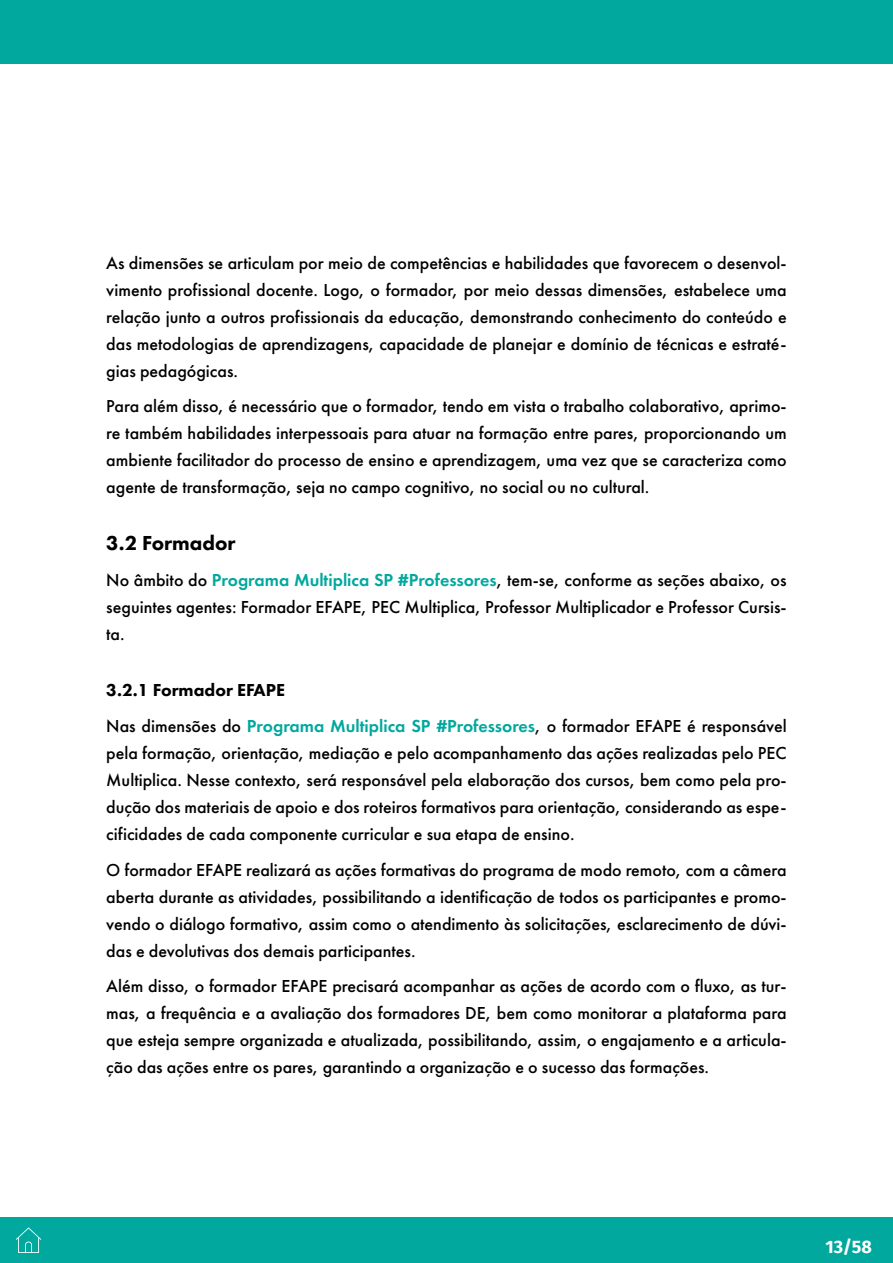
<style>
.page{position:relative;width:893px;height:1263px;background:#fff}
.page>*{position:absolute;margin:0;border:0;box-sizing:border-box;transform-origin:0 0}
.t1{font:800 21px "Futura PT";color:#000}
.t2{font:500 18px/27px "Futura PT";color:#000;text-align:justify}
.t3{font:700 18px "Fira Sans";color:#fff}
.s1{font-weight:600;color:#00a89e}
.s2{font-weight:800}
</style>
<div class="page">
<div style="left:0;top:1217px;width:893px;height:46px;background:#00a89e"></div>
<svg style="left:16px;top:1227px;width:25px;height:26px"></svg>
<div style="left:0;top:0;width:893px;height:64px;background:#00a89e"></div>
<p class="t2" style="left:106px;top:249px;width:682px">As dimensões se articulam por meio de competências e habilidades que favorecem o desenvol&shy;vimento profissional docente. Logo, o formador, por meio dessas dimensões, estabelece uma relação junto a outros profissionais da educação, demonstrando conhecimento do conteúdo e das metodologias de aprendizagens, capacidade de planejar e domínio de técnicas e estraté&shy;gias pedagógicas.</p>
<p class="t2" style="left:106px;top:393px;width:682px">Para além disso, é necessário que o formador, tendo em vista o trabalho colaborativo, aprimo&shy;re também habilidades interpessoais para atuar na formação entre pares, proporcionando um ambiente facilitador do processo de ensino e aprendizagem, uma vez que se caracteriza como agente de transformação, seja no campo cognitivo, no social ou no cultural.</p>
<p class="t1" style="left:106px;top:530px;width:131px">3.2 Formador</p>
<p class="t2" style="left:106px;top:566px;width:682px">No âmbito do <span class="s1">Programa Multiplica SP #Professores</span>, tem-se, conforme as seções abaixo, os seguintes agentes: Formador EFAPE, PEC Multiplica, Professor Multiplicador e Professor Cursis&shy;ta.</p>
<p class="t2" style="left:106px;top:673px;width:682px;line-height:35.5px"><span class="s2">3.2.1 Formador EFAPE<br></span>Nas dimensões do <span class="s1">Programa Multiplica SP #Professores</span>, o formador EFAPE é responsável</p>
<p class="t2" style="left:106px;top:739px;width:682px">pela formação, orientação, mediação e pelo acompanhamento das ações realizadas pelo PEC Multiplica. Nesse contexto, será responsável pela elaboração dos cursos, bem como pela pro&shy;dução dos materiais de apoio e dos roteiros formativos para orientação, considerando as espe&shy;cificidades de cada componente curricular e sua etapa de ensino.</p>
<p class="t2" style="left:106px;top:856px;width:682px">O formador EFAPE realizará as ações formativas do programa de modo remoto, com a câmera aberta durante as atividades, possibilitando a identificação de todos os participantes e promo&shy;vendo o diálogo formativo, assim como o atendimento às solicitações, esclarecimento de dúvi&shy;das e devolutivas dos demais participantes.</p>
<p class="t2" style="left:106px;top:972px;width:682px">Além disso, o formador EFAPE precisará acompanhar as ações de acordo com o fluxo, as tur&shy;mas, a frequência e a avaliação dos formadores DE, bem como monitorar a plataforma para que esteja sempre organizada e atualizada, possibilitando, assim, o engajamento e a articula&shy;ção das ações entre os pares, garantindo a organização e o sucesso das formações.</p>
<p class="t3" style="left:825px;top:1231px;width:48px">13/58</p>
</div>
